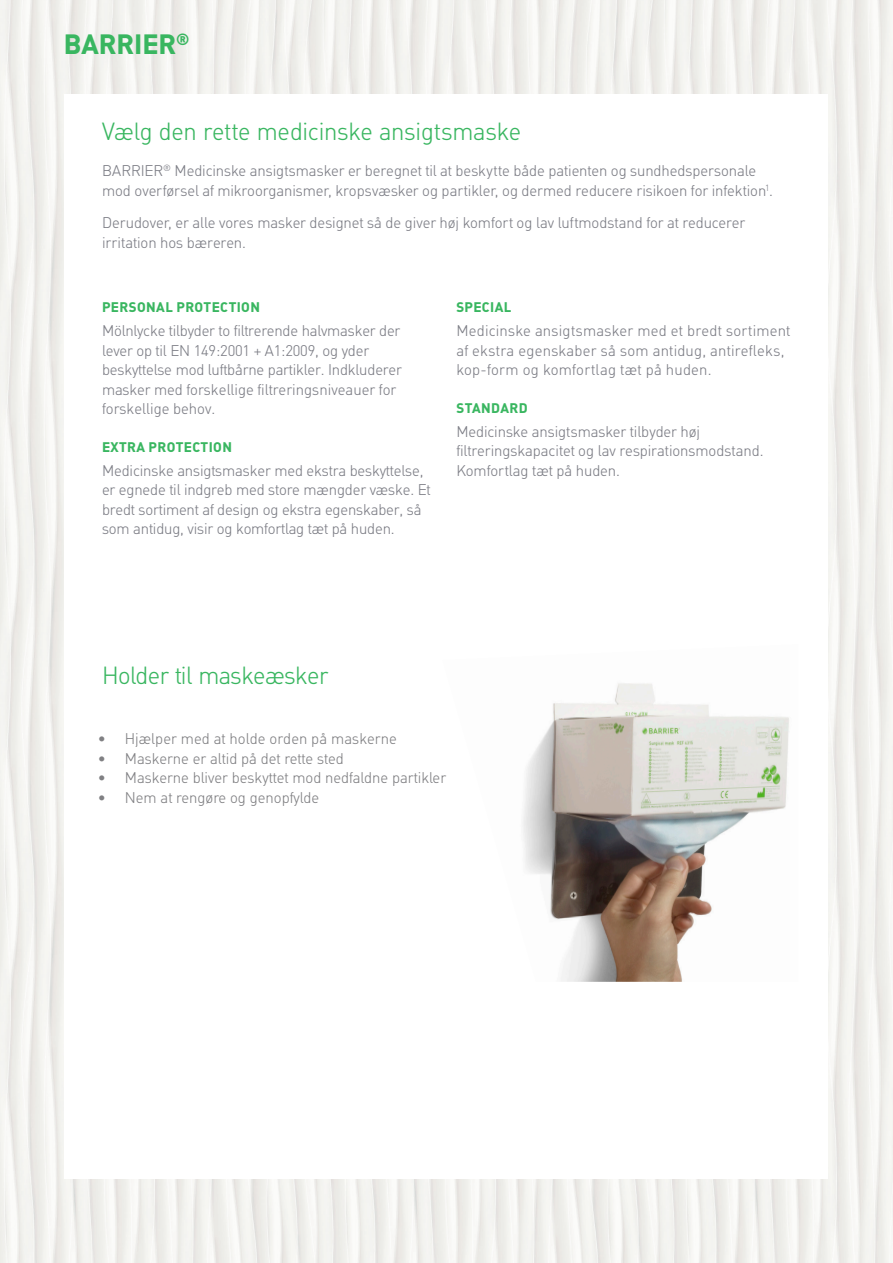
<style>
.page{position:relative;width:893px;height:1263px;background:#fff}
.page>*{position:absolute;margin:0;border:0;box-sizing:border-box;transform-origin:0 0}
.TABLE_Body_Items_cen{font:700 27px "Molnlycke Din";color:#39b660}
.t1{font:300 24px "Molnlycke Din";letter-spacing:-.015em;color:#39b660}
.t2{font:300 15px/19.5px "Molnlycke Din";letter-spacing:-.005em;color:#7c7d85}
.t3{font:300 15px "Molnlycke Din";color:#808083}
.t4{font:300 15px/19.5px "Molnlycke Din";letter-spacing:.015em;color:#7c7d85}
.t5{font:700 13.5px "Molnlycke Din";letter-spacing:.03em;color:#39b660}
</style>
<div class="page">
<img style="left:0;top:0;width:893px;height:1263px">
<div style="left:65px;top:94px;width:763px;height:1085px;background:#fff"></div>
<img style="left:522px;top:683px;width:267px;height:299px">
<p class="TABLE_Body_Items_cen" style="left:64px;top:28px;width:127px">BARRIER<sup>®</sup></p>
<p class="t1" style="left:102px;top:118px;width:421px">Vælg den rette medicinske ansigtsmaske</p>
<p class="t2" style="left:102px;top:162px;width:672px">BARRIER<sup>®</sup> Medicinske ansigtsmasker er beregnet til at beskytte både patienten og sundhedspersonale mod overførsel af mikroorganismer, kropsvæsker og partikler, og dermed reducere risikoen for infektion<sup>1</sup>.</p>
<p class="t2" style="left:102px;top:213px;width:645px">Derudover, er alle vores masker designet så de giver høj komfort og lav luftmodstand for at reducerer irritation hos bæreren.</p>
<p class="t5" style="left:102px;top:299px;width:159px">PERSONAL PROTECTION</p>
<p class="t2" style="left:102px;top:321px;width:301px">Mölnlycke tilbyder to filtrerende halvmasker der lever op til EN 149:2001 + A1:2009, og yder beskyttelse mod luftbårne partikler. Indkluderer masker med forskellige filtreringsniveauer for forskellige behov.</p>
<p class="t5" style="left:102px;top:439px;width:131px">EXTRA PROTECTION</p>
<p class="t2" style="left:102px;top:461px;width:330px">Medicinske ansigtsmasker med ekstra beskyttelse, er egnede til indgreb med store mængder væske. Et bredt sortiment af design og ekstra egenskaber, så som antidug, visir og komfortlag tæt på huden.</p>
<p class="t5" style="left:456px;top:299px;width:56px">SPECIAL</p>
<p class="t4" style="left:456px;top:321px;width:335px">Medicinske ansigtsmasker med et bredt sortiment af ekstra egenskaber så som antidug, antirefleks, kop-form og komfortlag tæt på huden.</p>
<p class="t5" style="left:456px;top:400px;width:73px">STANDARD</p>
<p class="t2" style="left:456px;top:422px;width:309px">Medicinske ansigtsmasker tilbyder høj filtreringskapacitet og lav respirationsmodstand.<br>Komfortlag tæt på huden.</p>
<p class="t1" style="left:102px;top:662px;width:228px">Holder til maskeæsker</p>
<p class="t3" style="left:98px;top:730px;width:301px">• Hjælper med at holde orden på maskerne</p>
<p class="t3" style="left:98px;top:750px;width:247px">• Maskerne er altid på det rette sted</p>
<p class="t3" style="left:98px;top:769px;width:350px">• Maskerne bliver beskyttet mod nedfaldne partikler</p>
<p class="t3" style="left:98px;top:789px;width:223px">• Nem at rengøre og genopfylde</p>
</div>
